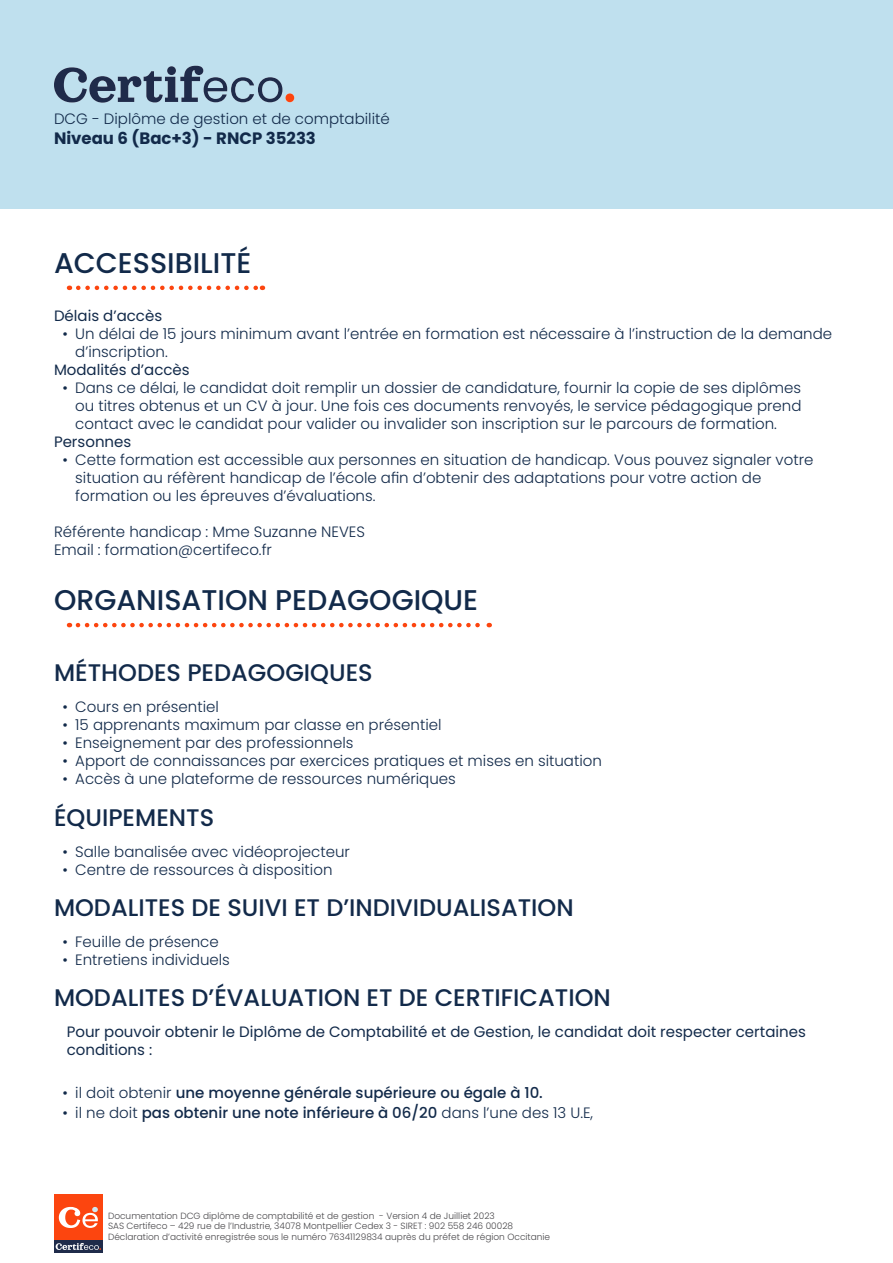
<style>
.page{position:relative;width:893px;height:1263px;background:#fff}
.page>*{position:absolute;margin:0;border:0;box-sizing:border-box;transform-origin:0 0}
.t1{font:500 28.5px "Poppins";color:#122a4a}
.t2{font:500 24px "Poppins";color:#122a4a}
.t3{font:700 16.5px "Poppins";color:#122a4a}
.paragraphe{font:300 15px/18px "Poppins";color:#122a4a}
.t4{font:500 15px "Poppins";color:#122a4a}
.paragraphe_2_0{font:15px "Poppins";color:#122a4a}
.paragraphe-2{font:15px "Poppins";color:#122a4a}
.t5{font:300 9px/10.8px "Poppins";color:#48474a}
.s1{font-weight:300}
</style>
<div class="page">
<div style="left:0;top:0;width:893px;height:208px;background:#bfe0ee"></div>
<div style="left:54px;top:1195px;width:49px;height:45px;background:#fc450f"></div>
<svg style="left:59px;top:1207px;width:39px;height:21px"></svg>
<div style="left:54px;top:1240px;width:49px;height:13px;background:#1f2b4a"></div>
<svg style="left:56px;top:1243px;width:45px;height:7px"></svg>
<svg style="left:54px;top:66px;width:240px;height:37px"></svg>
<svg style="left:78px;top:286px;width:185px;height:4px"></svg>
<svg style="left:78px;top:623px;width:412px;height:4px"></svg>
<p class="paragraphe" style="left:54px;top:110px;width:337px">DCG - Diplôme de gestion et de comptabilité</p>
<p class="t3" style="left:54px;top:128px;width:263px">Niveau 6 (Bac+3) - RNCP 35233</p>
<h2 class="t1" style="left:54px;top:246px;width:199px">ACCESSIBILITÉ</h2>
<p class="paragraphe-2" style="left:54px;top:307px;width:110px">Délais d’accès</p>
<p class="paragraphe" style="left:75px;top:324px;width:758px;text-indent:-13px">• Un délai de 15 jours minimum avant l’entrée en formation est nécessaire à l’instruction de la demande d’inscription.</p>
<p class="paragraphe-2" style="left:54px;top:361px;width:137px">Modalités d’accès</p>
<p class="paragraphe" style="left:75px;top:378px;width:728px;text-align:justify;text-indent:-13px">• Dans ce délai, le candidat doit remplir un dossier de candidature, fournir la copie de ses diplômes ou titres obtenus et un CV à jour. Une fois ces documents renvoyés, le service pédagogique prend contact avec le candidat pour valider ou invalider son inscription sur le parcours de formation.</p>
<p class="paragraphe-2" style="left:54px;top:433px;width:79px">Personnes</p>
<p class="paragraphe" style="left:75px;top:450px;width:740px;text-indent:-13px">• Cette formation est accessible aux personnes en situation de handicap. Vous pouvez signaler votre situation au réfèrent handicap de l’école afin d’obtenir des adaptations pour votre action de formation ou les épreuves d’évaluations.</p>
<p class="paragraphe" style="left:54px;top:522px;width:312px">Référente handicap : Mme Suzanne NEVES</p>
<p class="paragraphe" style="left:54px;top:540px;width:219px">Email : formation@certifeco.fr</p>
<h2 class="t1" style="left:54px;top:584px;width:426px">ORGANISATION PEDAGOGIQUE</h2>
<h3 class="t2" style="left:54px;top:659px;width:320px">MÉTHODES PEDAGOGIQUES</h3>
<p class="paragraphe" style="left:63px;top:698px;width:158px">• Cours en présentiel</p>
<p class="paragraphe" style="left:63px;top:716px;width:381px">• 15 apprenants maximum par classe en présentiel</p>
<p class="paragraphe" style="left:63px;top:734px;width:292px">• Enseignement par des professionnels</p>
<p class="paragraphe" style="left:63px;top:752px;width:541px">• Apport de connaissances par exercices pratiques et mises en situation</p>
<p class="paragraphe" style="left:63px;top:770px;width:395px">• Accès à une plateforme de ressources numériques</p>
<h3 class="t2" style="left:54px;top:803px;width:162px">ÉQUIPEMENTS</h3>
<p class="paragraphe" style="left:63px;top:842px;width:289px">• Salle banalisée avec vidéoprojecteur</p>
<p class="paragraphe" style="left:63px;top:860px;width:272px">• Centre de ressources à disposition</p>
<h3 class="t2" style="left:54px;top:894px;width:521px">MODALITES DE SUIVI ET D’INDIVIDUALISATION</h3>
<p class="paragraphe" style="left:63px;top:933px;width:158px">• Feuille de présence</p>
<p class="paragraphe" style="left:63px;top:951px;width:169px">• Entretiens individuels</p>
<h3 class="t2" style="left:54px;top:984px;width:558px">MODALITES D’ÉVALUATION ET DE CERTIFICATION</h3>
<p class="paragraphe_2_0" style="left:67px;top:1023px;width:741px">Pour pouvoir obtenir le Diplôme de Comptabilité et de Gestion, le candidat doit respecter certaines</p>
<p class="paragraphe_2_0" style="left:67px;top:1041px;width:87px">conditions :</p>
<p class="t4" style="left:63px;top:1084px;width:482px"><span class="s1">• il doit obtenir</span> une moyenne générale supérieure ou égale à 10.</p>
<p class="t4" style="left:63px;top:1104px;width:532px"><span class="s1">• il ne doit</span> pas obtenir une note inférieure à 06/20 <span class="s1">dans l’une des 13 U.E,</span></p>
<p class="t5" style="left:108px;top:1210px;width:444px">Documentation DCG diplôme de comptabilité et de gestion - Version 4 de Juilliet 2023<br>SAS Certifeco – 429 rue de l’Industrie, 34078 Montpellier Cedex 3 - SIRET : 902 558 246 00028<br>Déclaration d’activité enregistrée sous le numéro 76341129834 auprès du préfet de région Occitanie</p>
</div>
